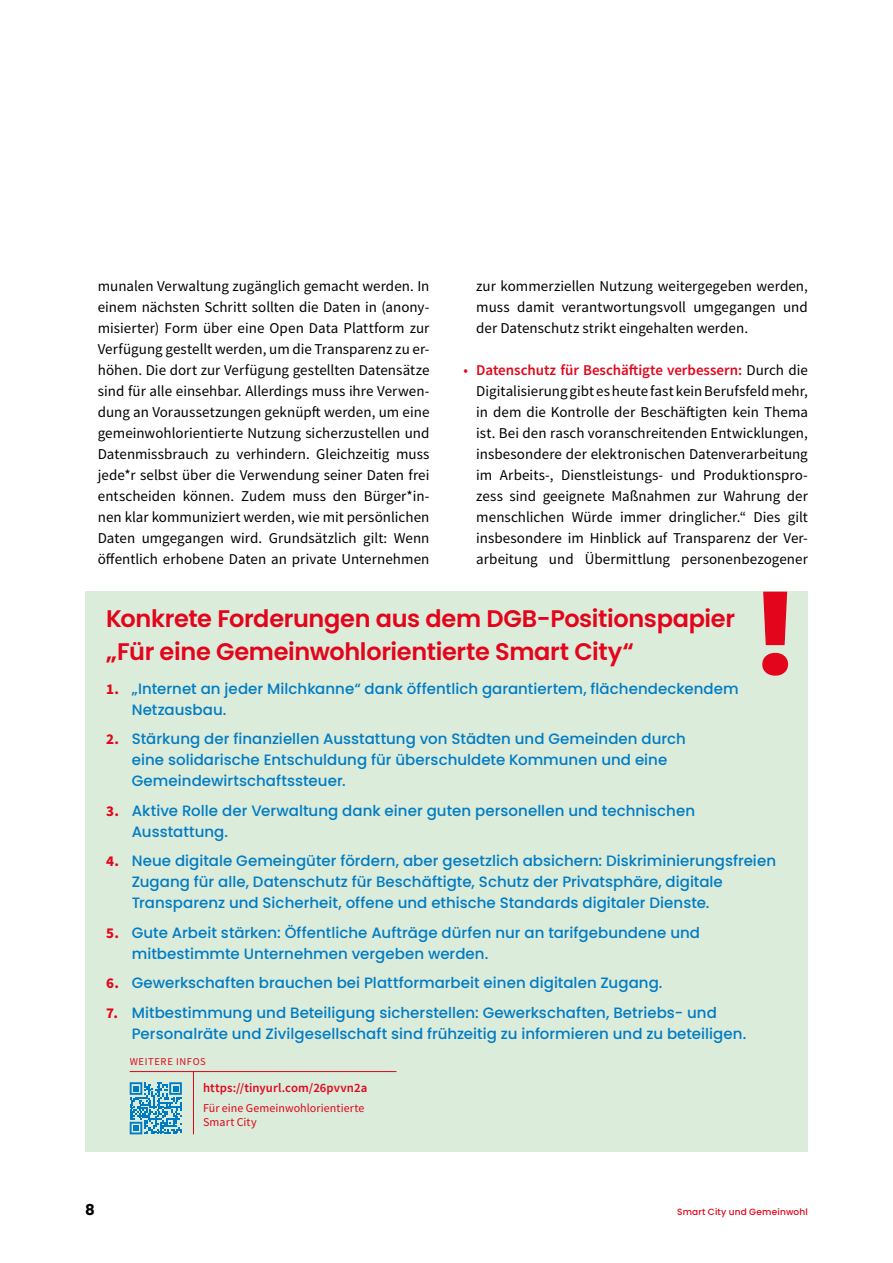
<style>
.page{position:relative;width:893px;height:1263px;background:#fff}
.page>*{position:absolute;margin:0;border:0;box-sizing:border-box;transform-origin:0 0}
.t1{font:600 24px/33px "Poppins";letter-spacing:-.015em;color:#e3051b}
.t2{font:15px/21px "Source Sans Pro";letter-spacing:.005em;color:#000;text-align:justify}
.t3{font:500 15px/21px "Poppins";color:#007bc4}
.t4{font:700 15px "Poppins";color:#000}
.t5{font:600 12.75px "Source Sans Pro";letter-spacing:.005em;color:#e3051b}
.t6{font:12px/14.4px "Source Sans Pro";letter-spacing:.005em;color:#e3051b}
.t7{font:10.5px "Source Sans Pro";letter-spacing:.065em;color:#e3051b}
.t8{font:500 9px "Poppins";letter-spacing:.02em;color:#e3051b}
.s1{color:#e3051b}
.s2{font-weight:600;color:#e3051b}
.s3{font-family:"Source Sans Pro";font-weight:700;color:#e3051b}
</style>
<div class="page">
<div style="left:85px;top:592px;width:723px;height:560px;background:#dbecda"></div>
<svg style="left:762px;top:592px;width:26px;height:84px"></svg>
<hr style="left:193px;top:1071px;width:1px;height:63px;background:#e3051b">
<hr style="left:130px;top:1071px;width:266px;height:1px;background:#e3051b">
<svg style="left:130px;top:1082px;width:52px;height:52px"></svg>
<p class="t2" style="left:98px;top:275px;width:333px">munalen Verwaltung zugänglich gemacht werden. In einem nächsten Schritt sollten die Daten in (anony&shy;misierter) Form über eine Open Data Plattform zur Verfügung gestellt werden, um die Transparenz zu er&shy;höhen. Die dort zur Verfügung gestellten Datensätze sind für alle einsehbar. Allerdings muss ihre Verwen&shy;dung an Voraussetzungen geknüpft werden, um eine gemeinwohlorientierte Nutzung sicherzustellen und Datenmissbrauch zu verhindern. Gleichzeitig muss jede*r selbst über die Verwendung seiner Daten frei entscheiden können. Zudem muss den Bürger*in&shy;nen klar kommuniziert werden, wie mit persönlichen Daten umgegangen wird. Grundsätzlich gilt: Wenn öffentlich erhobene Daten an private Unternehmen</p>
<p class="t2" style="left:476px;top:275px;width:333px">zur kommerziellen Nutzung weitergegeben werden, muss damit verantwortungsvoll umgegangen und der Datenschutz strikt eingehalten werden.</p>
<p class="t2" style="left:476px;top:359px;width:333px;text-indent:-13px"><span class="s1">•</span> <span class="s2">Datenschutz für Beschäftigte verbessern:</span> Durch die Digitalisierung gibt es heute fast kein Berufsfeld mehr, in dem die Kontrolle der Beschäftigten kein Thema ist. Bei den rasch voranschreitenden Entwicklungen, insbesondere der elektronischen Datenverarbeitung im Arbeits-, Dienstleistungs- und Produktionspro&shy;zess sind geeignete Maßnahmen zur Wahrung der menschlichen Würde immer dringlicher.“ Dies gilt insbesondere im Hinblick auf Transparenz der Ver&shy;arbeitung und Übermittlung personenbezogener</p>
<h1 class="t1" style="left:106px;top:602px;width:630px">Konkrete Forderungen aus dem DGB-Positionspapier „Für eine Gemeinwohlorientierte Smart City“</h1>
<p class="t3" style="left:132px;top:678px;width:608px;text-indent:-26px"><span class="s3">1.</span> „Internet an jeder Milchkanne“ dank öffentlich garantiertem, flächendeckendem<br>Netzausbau.</p>
<p class="t3" style="left:132px;top:729px;width:556px;text-indent:-26px"><span class="s3">2.</span> Stärkung der finanziellen Ausstattung von Städten und Gemeinden durch eine solidarische Entschuldung für überschuldete Kommunen und eine<br>Gemeindewirtschaftssteuer.</p>
<p class="t3" style="left:132px;top:800px;width:565px;text-indent:-26px"><span class="s3">3.</span> Aktive Rolle der Verwaltung dank einer guten personellen und technischen<br>Ausstattung.</p>
<p class="t3" style="left:132px;top:851px;width:646px;text-indent:-26px"><span class="s3">4.</span> Neue digitale Gemeingüter fördern, aber gesetzlich absichern: Diskriminierungsfreien<br>Zugang für alle, Datenschutz für Beschäftigte, Schutz der Privatsphäre, digitale<br>Transparenz und Sicherheit, offene und ethische Standards digitaler Dienste.</p>
<p class="t3" style="left:132px;top:922px;width:570px;text-indent:-26px"><span class="s3">5.</span> Gute Arbeit stärken: Öffentliche Aufträge dürfen nur an tarifgebundene und mitbestimmte Unternehmen vergeben werden.</p>
<p class="t3" style="left:106px;top:973px;width:558px"><span class="s3">6.</span> Gewerkschaften brauchen bei Plattformarbeit einen digitalen Zugang.</p>
<p class="t3" style="left:132px;top:1002px;width:616px;text-indent:-26px"><span class="s3">7.</span> Mitbestimmung und Beteiligung sicherstellen: Gewerkschaften, Betriebs- und<br>Personalräte und Zivilgesellschaft sind frühzeitig zu informieren und zu beteiligen.</p>
<p class="t7" style="left:130px;top:1055px;width:78px">WEITERE INFOS</p>
<p class="t5" style="left:203px;top:1080px;width:166px">https://tinyurl.com/26pvvn2a</p>
<p class="t6" style="left:203px;top:1100px;width:163px">Für eine Gemeinwohlorientierte<br>Smart City</p>
<p class="t4" style="left:85px;top:1201px;width:11px">8</p>
<p class="t8" style="left:677px;top:1207px;width:132px">Smart City und Gemeinwohl</p>
</div>
